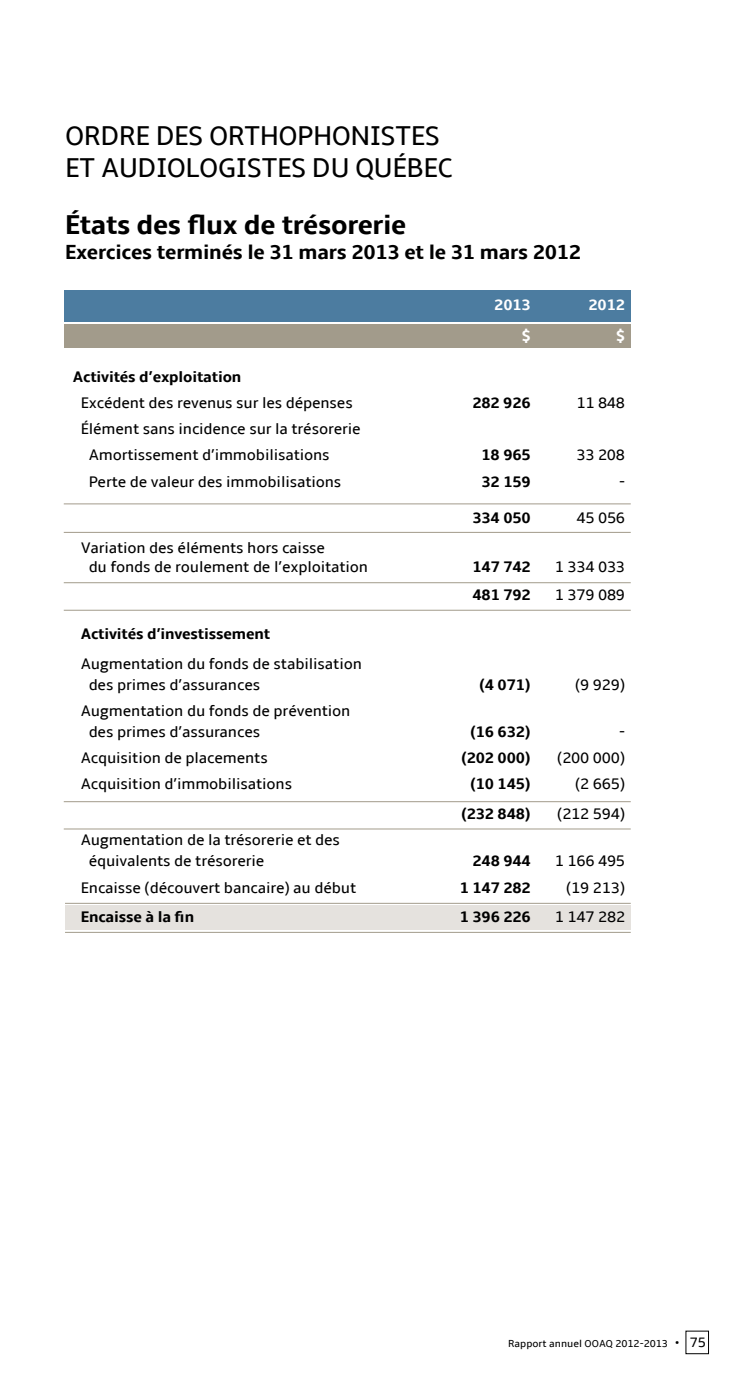
<style>
.page{position:relative;width:756px;height:1386px;background:#fff}
.page>*{position:absolute;margin:0;border:0;box-sizing:border-box;transform-origin:0 0}
.t1{font:28px "Amble";letter-spacing:-.02em;color:#000}
.t2{font:700 28px "Amble";letter-spacing:-.01em;color:#000}
.t3{font:700 21px "Amble";letter-spacing:-.01em;color:#000}
.t4{font:15.75px/21px "Amble";letter-spacing:-.01em;color:#000}
.t5{font:700 15.75px "Amble";letter-spacing:-.01em;color:#000}
.t6{font:700 15.75px "Amble";letter-spacing:-.01em;color:#fff}
.t7{font:10.5px "Amble";color:#000}
.s1{font-size:14px}
</style>
<div class="page">
<div style="left:686px;top:1331px;width:23px;height:23px;border:1px solid #000"></div>
<div style="left:65px;top:906px;width:566px;height:24px;background:#e5e2de"></div>
<hr style="left:65px;top:932px;width:566px;height:1px;background:#a29b8b">
<div style="left:64px;top:324px;width:567px;height:24px;background:#a29b8b"></div>
<div style="left:64px;top:290px;width:567px;height:32px;background:#4c7ca0"></div>
<hr style="left:64px;top:503px;width:567px;height:1px;background:#a29b8b">
<hr style="left:64px;top:582px;width:567px;height:1px;background:#a29b8b">
<hr style="left:64px;top:532px;width:567px;height:1px;background:#a29b8b">
<hr style="left:64px;top:610px;width:567px;height:1px;background:#a29b8b">
<hr style="left:64px;top:801px;width:567px;height:1px;background:#a29b8b">
<hr style="left:64px;top:829px;width:567px;height:1px;background:#a29b8b">
<hr style="left:65px;top:903px;width:566px;height:1px;background:#a29b8b">
<h1 class="t1" style="left:65px;top:120px;width:36px">Ordr</h1>
<h1 class="t1" style="left:135px;top:120px;width:213px">e des orthophonist</h1>
<h1 class="t1" style="left:411px;top:120px;width:28px">es</h1>
<h1 class="t1" style="left:65px;top:152px;width:89px">et audiolo</h1>
<h1 class="t1" style="left:218px;top:152px;width:234px">gistes du Québec</h1>
<h1 class="t2" style="left:65px;top:208px;width:343px">États des flux de trésorerie</h1>
<h2 class="t3" style="left:65px;top:240px;width:518px">Exercices terminés le 31 mars 2013 et le 31 mars 2012</h2>
<p class="t6" style="left:494px;top:295px;width:38px">2013</p>
<p class="t6" style="left:589px;top:295px;width:38px">2012</p>
<p class="t6" style="left:521px;top:327px;width:11px">$</p>
<p class="t6" style="left:616px;top:327px;width:11px">$</p>
<p class="t5" style="left:73px;top:367px;width:170px">Activités d’exploitation</p>
<p class="t4" style="left:81px;top:392px;width:274px">Excédent des revenus sur les dépenses</p>
<p class="t5" style="left:473px;top:393px;width:60px">282 926</p>
<p class="t4" style="left:576px;top:392px;width:50px">11 848</p>
<p class="t4" style="left:89px;top:416px;width:274px;line-height:26.2px;text-indent:-8px">Élément sans incidence sur la trésorerie<br>Amortissement d’immobilisations</p>
<p class="t5" style="left:482px;top:446px;width:51px">18 965</p>
<p class="t4" style="left:576px;top:445px;width:50px">33 208</p>
<p class="t4" style="left:89px;top:471px;width:254px">Perte de valeur des immobilisations</p>
<p class="t5" style="left:482px;top:472px;width:51px">32 159</p>
<p class="t4" style="left:619px;top:471px;width:8px">-</p>
<p class="t5" style="left:473px;top:509px;width:60px">334 050</p>
<p class="t4" style="left:576px;top:508px;width:50px">45 056</p>
<p class="t4" style="left:89px;top:538px;width:281px;line-height:19.2px;text-indent:-8px">Variation des éléments hors caisse<br>du fonds de roulement de l’exploitation</p>
<p class="t5" style="left:473px;top:558px;width:60px">147 742</p>
<p class="t4" style="left:555px;top:557px;width:72px">1 334 033</p>
<p class="t5" style="left:473px;top:586px;width:60px">481 792</p>
<p class="t4" style="left:555px;top:585px;width:72px">1 379 089</p>
<p class="t5" style="left:81px;top:624px;width:191px">Activités d’investissement</p>
<p class="t4" style="left:89px;top:653px;width:275px;text-indent:-8px">Augmentation du fonds de stabilisation des primes d’assurances</p>
<p class="t4" style="left:89px;top:700px;width:263px;text-indent:-8px">Augmentation du fonds de prévention des primes d’assurances</p>
<p class="t5" style="left:479px;top:675px;width:53px">(4 071)</p>
<p class="t4" style="left:575px;top:674px;width:51px">(9 929)</p>
<p class="t5" style="left:470px;top:722px;width:62px">(16 632)</p>
<p class="t4" style="left:619px;top:721px;width:8px">-</p>
<p class="t4" style="left:81px;top:748px;width:189px">Acquisition de placements</p>
<p class="t5" style="left:461px;top:749px;width:71px">(202 000)</p>
<p class="t4" style="left:557px;top:748px;width:69px">(200 000)</p>
<p class="t4" style="left:81px;top:774px;width:213px">Acquisition d’immobilisations</p>
<p class="t5" style="left:470px;top:775px;width:62px">(10 145)</p>
<p class="t4" style="left:575px;top:774px;width:51px">(2 665)</p>
<p class="t5" style="left:461px;top:805px;width:71px">(232 848)</p>
<p class="t4" style="left:557px;top:804px;width:69px">(212 594)</p>
<p class="t4" style="left:89px;top:830px;width:253px;text-indent:-8px">Augmentation de la trésorerie et des équivalents de trésorerie</p>
<p class="t5" style="left:473px;top:852px;width:60px">248 944</p>
<p class="t4" style="left:555px;top:851px;width:72px">1 166 495</p>
<p class="t4" style="left:81px;top:877px;width:277px">Encaisse (découvert bancaire) au début</p>
<p class="t5" style="left:460px;top:878px;width:72px">1 147 282</p>
<p class="t4" style="left:566px;top:877px;width:60px">(19 213)</p>
<p class="t5" style="left:81px;top:908px;width:115px">Encaisse à la fin</p>
<p class="t5" style="left:460px;top:908px;width:72px">1 396 226</p>
<p class="t4" style="left:555px;top:907px;width:72px">1 147 282</p>
<p class="t7" style="left:508px;top:1337px;width:199px">Rapport annuel OOAQ 2012-2013 <span class="s1">• 75</span></p>
</div>
